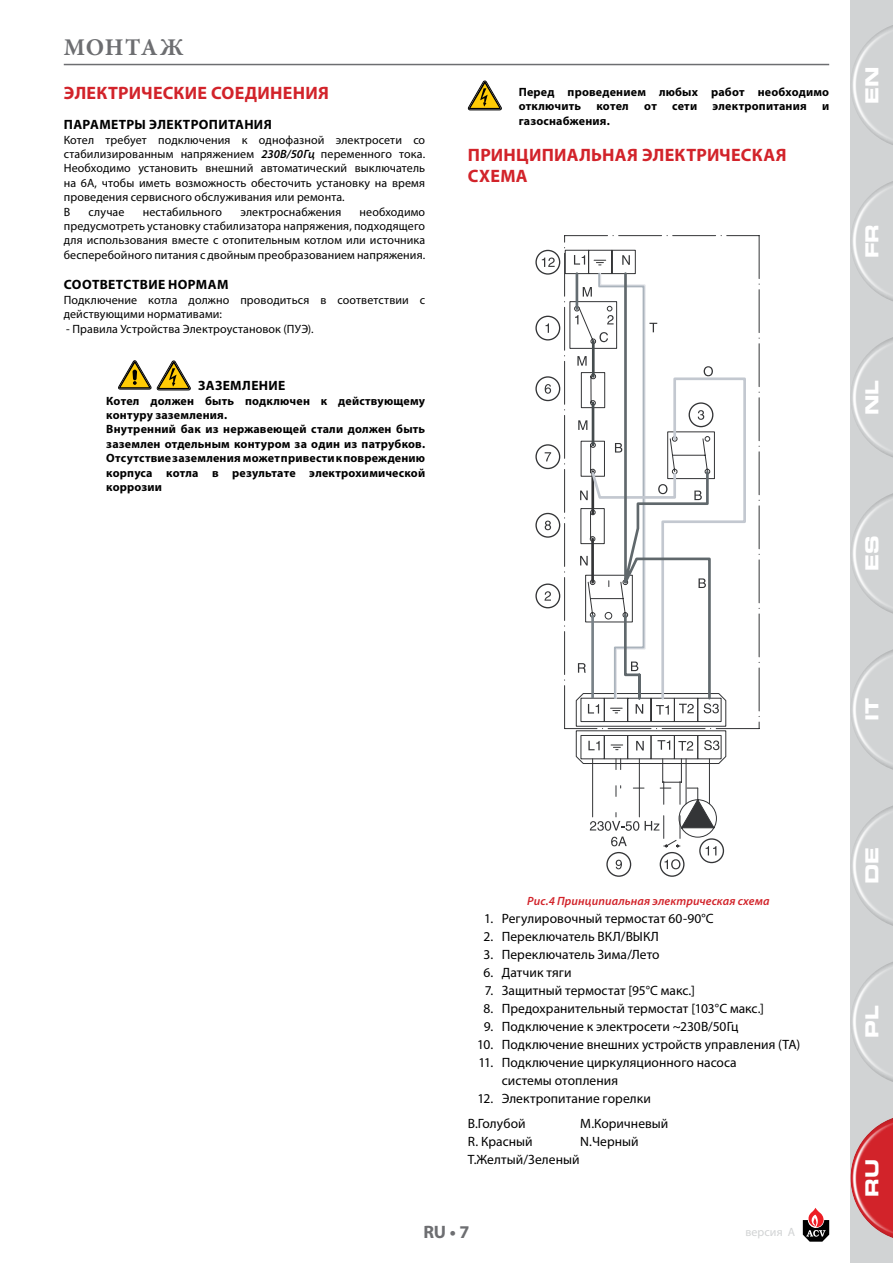
<style>
.page{position:relative;width:893px;height:1263px;background:#fff}
.page>*{position:absolute;margin:0;border:0;box-sizing:border-box;transform-origin:0 0}
.t1{font:700 24px "Minion Pro";letter-spacing:.03em;color:#6d6e71}
.t2{font:700 18px/21.6px "Myriad Pro";letter-spacing:.015em;color:#d2232a}
.t3{font:18px "Eurostile LT Std Bold Ex 2";letter-spacing:-.005em;color:#fff}
.t4{font:700 18px "Myriad Pro";color:#6d6e71}
.t5{font:13.5px/18px "Myriad Pro";letter-spacing:.005em;color:#000}
.t6{font:700 13.5px "Myriad Pro";letter-spacing:.025em;color:#000}
.t7{font:12px/14.4px "Myriad Pro";letter-spacing:.01em;color:#000}
.t8{font:700 12px/14.4px "Myriad Pro";letter-spacing:.015em;color:#000}
.t9{font:italic 600 12px "Myriad Pro";letter-spacing:.01em;color:#d2232a}
.t10{font:12px "Myriad Pro";letter-spacing:.01em;color:#d1d3d4}
.s1{font-weight:600;font-style:italic}
</style>
<div class="page">
<svg style="left:803px;top:1208px;width:26px;height:34px"></svg>
<div style="left:850px;top:0;width:43px;height:1263px;background:#d1d3d4"></div>
<div style="left:848px;top:20px;width:45px;height:131px;background:#000;opacity:.75"></div>
<div style="left:848px;top:177px;width:45px;height:130px;background:#000;opacity:.75"></div>
<div style="left:848px;top:1113px;width:45px;height:131px;background:#000;opacity:.75"></div>
<div style="left:848px;top:957px;width:45px;height:131px;background:#000;opacity:.75"></div>
<div style="left:848px;top:801px;width:45px;height:130px;background:#000;opacity:.75"></div>
<div style="left:848px;top:645px;width:45px;height:130px;background:#000;opacity:.75"></div>
<div style="left:848px;top:489px;width:45px;height:130px;background:#000;opacity:.75"></div>
<div style="left:848px;top:333px;width:45px;height:130px;background:#000;opacity:.75"></div>
<svg style="left:118px;top:360px;width:72px;height:30px"></svg>
<svg style="left:468px;top:81px;width:33px;height:29px"></svg>
<div style="left:660px;top:852px;width:24px;height:25px;border:1px solid #343537;border-radius:50%"></div>
<div style="left:606px;top:852px;width:25px;height:25px;border:1px solid #343537;border-radius:50%"></div>
<div style="left:535px;top:583px;width:25px;height:25px;border:1px solid #343537;border-radius:50%"></div>
<svg style="left:544px;top:591px;width:7px;height:10px"></svg>
<svg style="left:536px;top:513px;width:24px;height:24px"></svg>
<div style="left:535px;top:513px;width:25px;height:25px;border:1px solid #343537;border-radius:50%"></div>
<svg style="left:545px;top:521px;width:6px;height:9px"></svg>
<div style="left:535px;top:444px;width:25px;height:25px;border:1px solid #343537;border-radius:50%"></div>
<svg style="left:545px;top:452px;width:6px;height:9px"></svg>
<svg style="left:564px;top:235px;width:196px;height:634px"></svg>
<svg style="left:536px;top:377px;width:24px;height:23px"></svg>
<div style="left:535px;top:376px;width:25px;height:25px;border:1px solid #343537;border-radius:50%"></div>
<svg style="left:545px;top:384px;width:6px;height:10px"></svg>
<div style="left:535px;top:316px;width:25px;height:24px;border:1px solid #343537;border-radius:50%"></div>
<svg style="left:545px;top:323px;width:4px;height:10px"></svg>
<svg style="left:536px;top:250px;width:24px;height:24px"></svg>
<div style="left:535px;top:250px;width:25px;height:25px;border:1px solid #343537;border-radius:50%"></div>
<svg style="left:542px;top:258px;width:13px;height:9px"></svg>
<hr style="left:64px;top:64px;width:765px;height:1px;background:#6d6e71">
<h1 class="t1" style="left:64px;top:31px;width:121px">монтаж</h1>
<h2 class="t2" style="left:64px;top:81px;width:266px">электрические соединения</h2>
<p class="t6" style="left:64px;top:116px;width:209px">параметры электропитания</p>
<p class="t7" style="left:64px;top:132px;width:363px">Котел требует подключения к однофазной электросети со стабилизированным напряжением <span class="s1">230В/50Гц</span> переменного тока.<br>Необходимо установить внешний автоматический выключатель на 6А, чтобы иметь возможность обесточить установку на время проведения сервисного обслуживания или ремонта.<br>В</p>
<p class="t7" style="left:64px;top:204px;width:363px;text-align:justify;text-indent:296px">необходимо предусмотреть установку стабилизатора напряжения, подходящего для использования вместе с отопительным котлом или источника бесперебойного питания с двойным преобразованием напряжения.</p>
<p class="t6" style="left:64px;top:276px;width:166px">Соответствие нормам</p>
<p class="t7" style="left:64px;top:292px;width:363px">Подключение котла должно проводиться в соответствии с действующими нормативами:</p>
<p class="t7" style="left:66px;top:321px;width:249px">- Правила Устройства Электроустановок (ПУЭ).</p>
<p class="t7" style="left:89px;top:204px;width:37px">случае</p>
<p class="t7" style="left:143px;top:204px;width:81px">нестабильного</p>
<p class="t7" style="left:240px;top:204px;width:102px">электроснабжения</p>
<p class="t6" style="left:198px;top:377px;width:35px">ЗАЗЕМЛЕНИЕ</p>
<p class="t8" style="left:106px;top:393px;width:320px">Котел должен быть подключен к действующему контуру заземления.<br>Внутренний бак из нержавеющей стали должен быть заземлен отдельным контуром за один из патрубков.<br>Отсутствие заземления может привести к повреждению корпуса котла в результате электрохимической коррозии</p>
<p class="t8" style="left:519px;top:84px;width:312px;text-indent:-17px">Перед проведением любых работ необходимо отключить</p>
<p class="t8" style="left:596px;top:99px;width:34px">котел</p>
<p class="t8" style="left:644px;top:99px;width:14px">от</p>
<p class="t8" style="left:672px;top:99px;width:26px">сети</p>
<p class="t8" style="left:712px;top:99px;width:96px">электропитания</p>
<p class="t8" style="left:822px;top:99px;width:9px">и</p>
<p class="t8" style="left:519px;top:113px;width:93px">газоснабжения.</p>
<h2 class="t2" style="left:468px;top:143px;width:319px">принципиальная электрическая схема</h2>
<h2 class="t3" style="left:859px;top:104px;width:39px;rotate:-90deg">EN</h2>
<h2 class="t3" style="left:859px;top:258px;width:36px;rotate:-90deg">FR</h2>
<h2 class="t3" style="left:859px;top:415px;width:36px;rotate:-90deg">NL</h2>
<h2 class="t3" style="left:859px;top:571px;width:37px;rotate:-90deg">ES</h2>
<h2 class="t3" style="left:859px;top:721px;width:25px;rotate:-90deg">IT</h2>
<p class="t9" style="left:527px;top:893px;width:244px">Рис.4 Принципиальная электрическая схема</p>
<p class="t5" style="left:484px;top:909px;width:231px">1. Регулировочный термостат 60-90°С</p>
<p class="t5" style="left:483px;top:927px;width:177px">2. Переключатель ВКЛ/ВЫКЛ</p>
<p class="t5" style="left:484px;top:945px;width:178px">3. Переключатель Зима/Лето</p>
<p class="t5" style="left:483px;top:963px;width:90px">6. Датчик тяги</p>
<p class="t5" style="left:485px;top:981px;width:212px">7. Защитный термостат [95°C макс.]</p>
<p class="t5" style="left:483px;top:999px;width:282px">8. Предохранительный термостат [103°C макс.]</p>
<p class="t5" style="left:484px;top:1017px;width:256px">9. Подключение к электросети ~230В/50Гц</p>
<p class="t5" style="left:477px;top:1035px;width:325px">10. Подключение внешних устройств управления (ТА)</p>
<p class="t5" style="left:502px;top:1053px;width:237px;text-indent:-23px">11. Подключение циркуляционного насоса системы отопления</p>
<p class="t5" style="left:468px;top:1086px;width:185px;line-height:25.3px;text-indent:10px">12. Электропитание горелки<br>B.Голубой</p>
<p class="t5" style="left:468px;top:1133px;width:113px">R. Красный<br>T.Желтый/Зеленый</p>
<p class="t5" style="left:580px;top:1115px;width:90px">M.Коричневый<br>N.Черный</p>
<h2 class="t4" style="left:423px;top:1220px;width:48px">RU • 7</h2>
<p class="t10" style="left:745px;top:1224px;width:51px">версия А</p>
<h2 class="t3" style="left:859px;top:884px;width:38px;rotate:-90deg">DE</h2>
<h2 class="t3" style="left:859px;top:1038px;width:34px;rotate:-90deg">PL</h2>
<h2 class="t3" style="left:859px;top:1197px;width:39px;rotate:-90deg">RU</h2>
</div>
